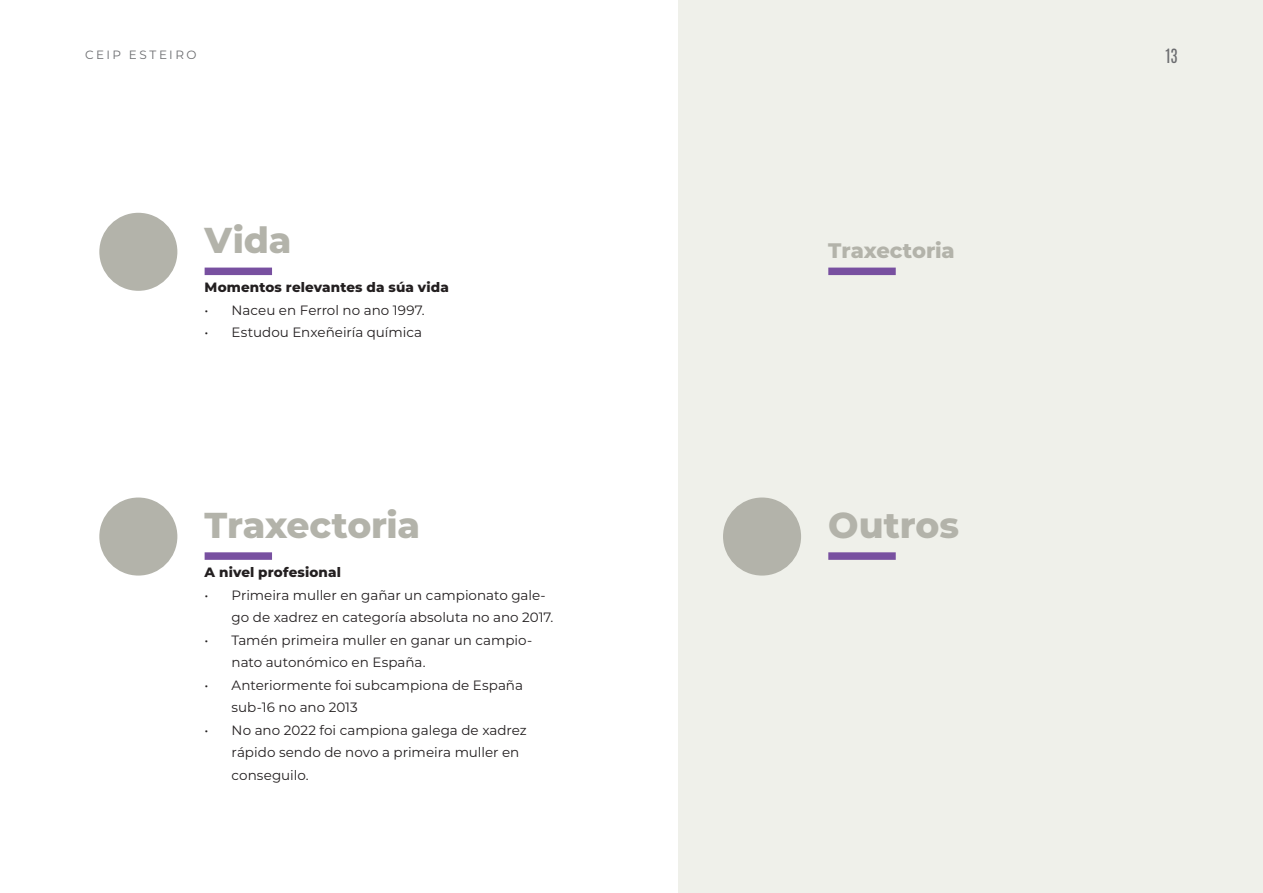
<style>
.page{position:relative;width:1263px;height:893px;background:#fff}
.page>*{position:absolute;margin:0;border:0;box-sizing:border-box;transform-origin:0 0}
.Box_09_Text_01{font:800 36px "Montserrat";letter-spacing:-.005em;color:#b3b3aa}
.Box_09_Text_01-2{font:800 21px "Montserrat";letter-spacing:-.005em;color:#b3b3aa}
.t1{font:16.5px "Antonio";color:#6c6d70}
.t2{font:13.5px/22.5px "Montserrat";color:#231f20}
.Box_09_Bold{font:800 13.5px "Montserrat";letter-spacing:.01em;color:#231f20}
.t3{font:12px "Montserrat";letter-spacing:.2em;color:#6c6d70}
</style>
<div class="page">
<div style="left:99px;top:213px;width:78px;height:78px;background:#b3b3aa;border-radius:50%"></div>
<div style="left:99px;top:497px;width:78px;height:79px;background:#b3b3aa;border-radius:50%"></div>
<div style="left:679px;top:0;width:584px;height:893px;background:#eff0ea"></div>
<div style="left:723px;top:497px;width:78px;height:79px;background:#b3b3aa;border-radius:50%"></div>
<div style="left:205px;top:268px;width:67px;height:7px;background:#7850a0"></div>
<div style="left:828px;top:268px;width:68px;height:7px;background:#7850a0"></div>
<div style="left:205px;top:552px;width:67px;height:8px;background:#7850a0"></div>
<div style="left:828px;top:552px;width:68px;height:8px;background:#7850a0"></div>
<p class="t3" style="left:85px;top:46px;width:113px">CEIP ESTEIRO</p>
<p class="t1" style="left:1165px;top:43px;width:14px">13</p>
<p class="Box_09_Text_01" style="left:205px;top:214px;width:88px">Vida</p>
<p class="Box_09_Bold" style="left:205px;top:278px;width:246px">Momentos relevantes da súa vida</p>
<p class="t2" style="left:205px;top:298px;width:222px">• Naceu en Ferrol no ano 1997.</p>
<p class="t2" style="left:205px;top:321px;width:219px">• Estudou Enxeñeiría química</p>
<p class="Box_09_Text_01" style="left:205px;top:498px;width:217px">Traxectoria</p>
<p class="Box_09_Bold" style="left:205px;top:562px;width:138px">A nivel profesional</p>
<p class="t2" style="left:232px;top:583px;width:323px;text-indent:-27px">• Primeira muller en gañar un campionato gale&shy;go de xadrez en categoría absoluta no ano 2017.</p>
<p class="t2" style="left:232px;top:628px;width:302px;text-indent:-27px">• Tamén primeira muller en ganar un campio&shy;nato autonómico en España.</p>
<p class="t2" style="left:232px;top:673px;width:293px;text-indent:-27px">• Anteriormente foi subcampiona de España sub-16 no ano 2013</p>
<p class="t2" style="left:232px;top:718px;width:297px;text-indent:-27px">• No ano 2022 foi campiona galega de xadrez rápido sendo de novo a primeira muller en conseguilo.</p>
<p class="Box_09_Text_01-2" style="left:828px;top:235px;width:128px">Traxectoria</p>
<p class="Box_09_Text_01" style="left:828px;top:498px;width:132px">Outros</p>
</div>
